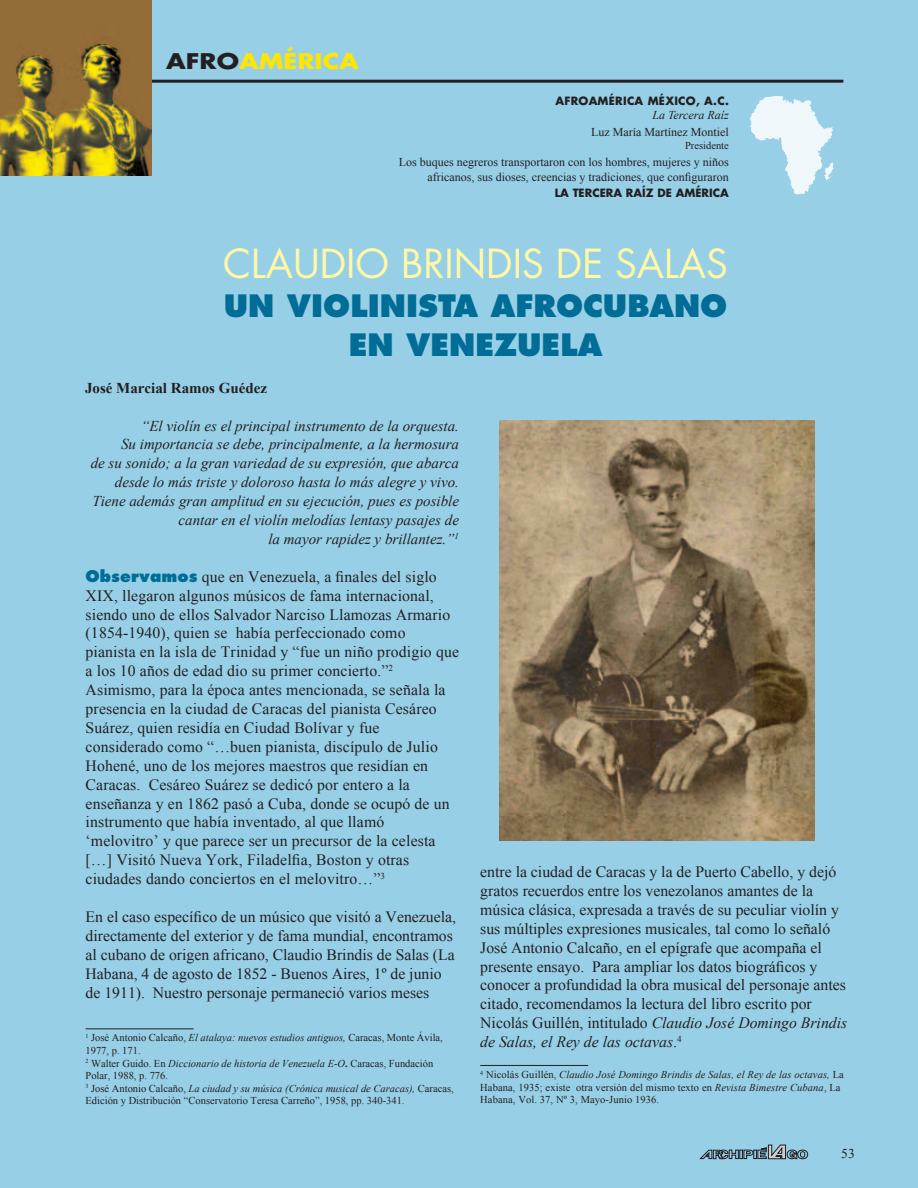
<style>
.page{position:relative;width:918px;height:1188px;background:#97cfe7}
.page>*{position:absolute;margin:0;border:0;box-sizing:border-box;transform-origin:0 0}
.t1{font:39px "Futura";color:#fff8a6}
.t2{font:800 30px/39.2px "Futura";color:#006d96;text-align:center}
.t3{font:700 21px "Futura";color:#ffe601;scale:1.2 1}
.t4{font:15.75px/18.9px "Times New Roman";letter-spacing:.01em;color:#231f20}
.t5{font:italic 15px/18.9px "Times New Roman";color:#231f20;text-align:right}
.t6{font:700 15px "Times New Roman";color:#231f20}
.t7{font:13.5px "Times New Roman";color:#231f20}
.t8{font:12px/14.4px "Times New Roman";color:#231f20;text-align:right}
.t9{font:italic 12px "Times New Roman";color:#231f20}
.t10{font:700 11.1px "Futura";letter-spacing:.025em;color:#231f20}
.t11{font:700 11.1px "Futura";color:#231f20}
.t12{font:10.5px/12.6px "Times New Roman";color:#231f20}
.s1{color:#231f20}
.s2{font-family:"Futura";font-weight:800;color:#006d96}
.s3{font-style:italic}
.s4{font-weight:700}
</style>
<div class="page">
<hr style="left:86px;top:80px;width:757px;height:3px;background:#231f20">
<img style="left:1px;top:0;width:150px;height:175px">
<svg style="left:750px;top:96px;width:83px;height:99px"></svg>
<hr style="left:0;top:0;width:1px;height:176px;background:#fff">
<hr style="left:86px;top:1028px;width:108px;height:1px;background:#231f20">
<hr style="left:480px;top:1065px;width:108px;height:1px;background:#231f20">
<img style="left:500px;top:420px;width:314px;height:421px">
<svg style="left:699px;top:1144px;width:109px;height:15px"></svg>
<h3 class="t3" style="left:166px;top:47px;width:162px"><span class="s1">AFRO</span>AMÉRICA</h3>
<p class="t10" style="left:555px;top:93px;width:175px">AFROAMÉRICA MÉXICO, A.C.</p>
<p class="t9" style="left:652px;top:108px;width:78px">La Tercera Raíz</p>
<p class="t8" style="left:591px;top:125px;width:139px">Luz María Martínez Montiel</p>
<p class="t12" style="left:685px;top:139px;width:45px">Presidente</p>
<p class="t8" style="left:399px;top:155px;width:331px">Los buques negreros transportaron con los hombres, mujeres y niños africanos, sus dioses, creencias y tradiciones, que configuraron</p>
<p class="t11" style="left:555px;top:185px;width:176px">LA TERCERA RAÍZ DE AMÉRICA</p>
<h1 class="t1" style="left:223px;top:237px;width:506px">CLAUDIO BRINDIS DE SALAS</h1>
<h2 class="t2" style="left:224px;top:287px;width:505px">UN VIOLINISTA AFROCUBANO<br>EN VENEZUELA</h2>
<p class="t6" style="left:85px;top:379px;width:184px">José Marcial Ramos Guédez</p>
<p class="t5" style="left:91px;top:416px;width:370px">“El violín es el principal instrumento de la orquesta.<br>Su importancia se debe, principalmente, a la hermosura<br>de su sonido; a la gran variedad de su expresión, que abarca desde lo más triste y doloroso hasta lo más alegre y vivo.<br>Tiene además gran amplitud en su ejecución, pues es posible cantar en el violín melodías lentasy pasajes de<br>la mayor rapidez y brillantez.”<sup>1</sup></p>
<p class="t4" style="left:86px;top:567px;width:375px"><span class="s2">Observamos</span> que en Venezuela, a finales del siglo XIX, llegaron algunos músicos de fama internacional, siendo uno de ellos Salvador Narciso Llamozas Armario (1854-1940), quien se había perfeccionado como pianista en la isla de Trinidad y “fue un niño prodigio que a los 10 años de edad dio su primer concierto.”<sup>2<br></sup>Asimismo, para la época antes mencionada, se señala la presencia en la ciudad de Caracas del pianista Cesáreo Suárez, quien residía en Ciudad Bolívar y fue considerado como “…buen pianista, discípulo de Julio Hohené, uno de los mejores maestros que residían en Caracas. Cesáreo Suárez se dedicó por entero a la enseñanza y en 1862 pasó a Cuba, donde se ocupó de un instrumento que había inventado, al que llamó ‘melovitro’ y que parece ser un precursor de la celesta […] Visitó Nueva York, Filadelfia, Boston y otras ciudades dando conciertos en el melovitro…”<sup>3</sup></p>
<p class="t4" style="left:86px;top:907px;width:372px">En el caso específico de un músico que visitó a Venezuela, directamente del exterior y de fama mundial, encontramos al cubano de origen africano, Claudio Brindis de Salas (La Habana, 4 de agosto de 1852 - Buenos Aires, 1º de junio de 1911). Nuestro personaje permaneció varios meses</p>
<p class="t12" style="left:86px;top:1032px;width:370px"><sup>1</sup> José Antonio Calcaño, <span class="s3">El atalaya: nuevos estudios antiguos,</span> Caracas, Monte Ávila, 1977, p. 171.<br><sup>2</sup> Walter Guido. En <span class="s3">Diccionario de historia de Venezuela E-O</span><span class="s4">.</span> Caracas, Fundación Polar, 1988, p. 776.<br><sup>3</sup> José Antonio Calcaño, <span class="s3">La ciudad y su música (Crónica musical de Caracas),</span> Caracas, Edición y Distribución “Conservatorio Teresa Carreño”, 1958, pp. 340-341.</p>
<p class="t4" style="left:480px;top:862px;width:369px">entre la ciudad de Caracas y la de Puerto Cabello, y dejó gratos recuerdos entre los venezolanos amantes de la música clásica, expresada a través de su peculiar violín y sus múltiples expresiones musicales, tal como lo señaló José Antonio Calcaño, en el epígrafe que acompaña el presente ensayo. Para ampliar los datos biográficos y conocer a profundidad la obra musical del personaje antes citado, recomendamos la lectura del libro escrito por Nicolás Guillén, intitulado <span class="s3">Claudio José Domingo Brindis de Salas, el Rey de las octavas</span>.<sup>4</sup></p>
<p class="t12" style="left:480px;top:1068px;width:365px"><sup>4</sup> Nicolás Guillén, <span class="s3">Claudio José Domingo Brindis de Salas, el Rey de las octavas,</span> La<br>Habana, 1935; existe otra versión del mismo texto en <span class="s3">Revista Bimestre Cubana</span>, La<br>Habana, Vol. 37, Nº 3, Mayo-Junio 1936.</p>
<p class="t7" style="left:841px;top:1145px;width:15px">53</p>
</div>
